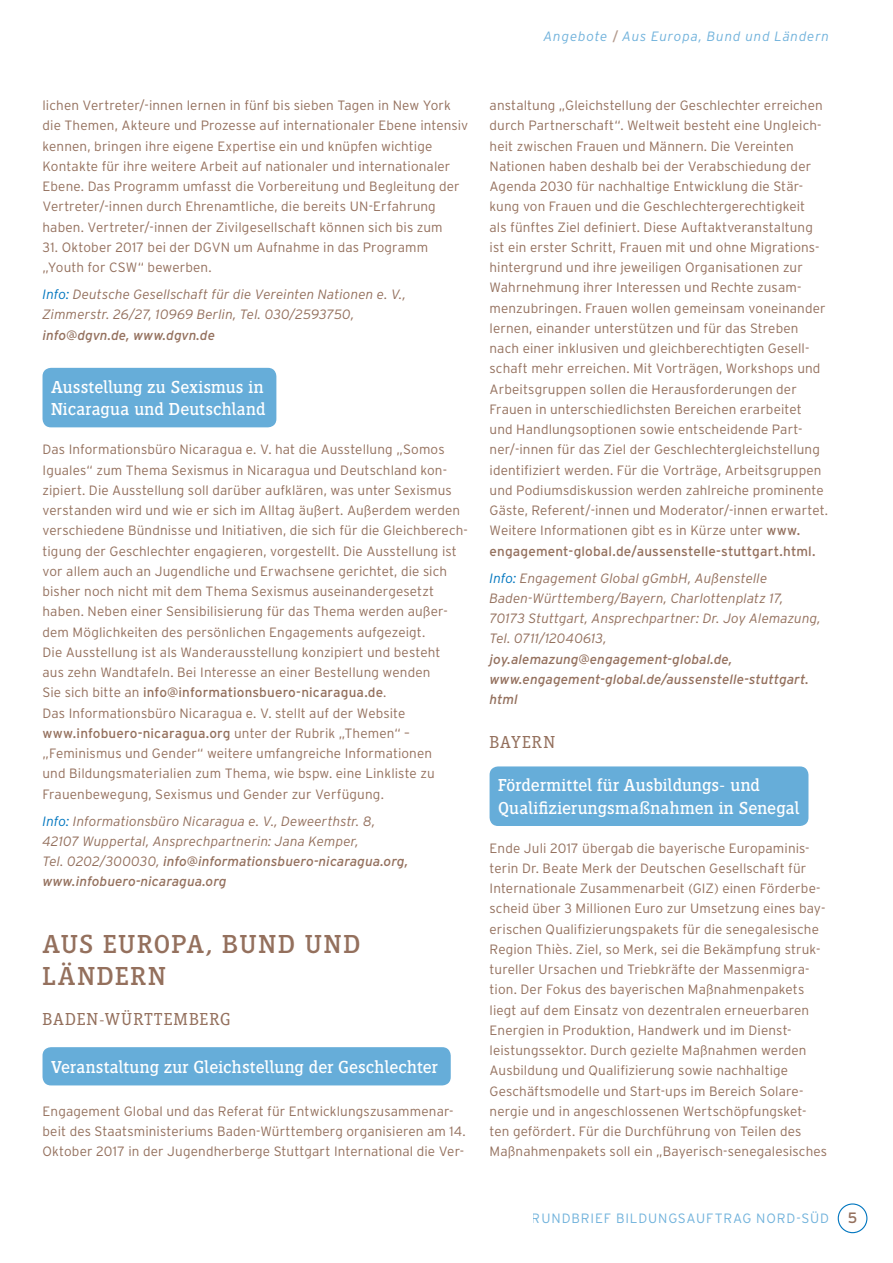
<style>
.page{position:relative;width:893px;height:1263px;background:#fff}
.page>*{position:absolute;margin:0;border:0;box-sizing:border-box;transform-origin:0 0}
.t1{font:27px/32.4px "Siseriff LT Std";letter-spacing:.065em;color:#94705d}
.t2{font:18px/22.5px "Siseriff LT Std";letter-spacing:.005em;color:#fff}
.t3{font:300 18px "Siseriff LT Std";letter-spacing:.055em;color:#94705d}
.t4{font:300 13.5px/20.2px "Interstate";letter-spacing:.01em;color:#94705d}
.t5{font:italic 300 13.5px/20.2px "Interstate";letter-spacing:.005em;color:#94705d}
.t6{font:italic 13.5px/20.2px "Interstate";letter-spacing:.005em;color:#94705d}
.t7{font:300 13.5px "Interstate";letter-spacing:.065em;color:#3391cc}
.t8{font:italic 300 13.5px "Interstate";letter-spacing:.06em;color:#3391cc}
.s1{font-weight:400;font-style:normal;color:#94705d}
.s2{color:#0076bf}
.s3{font-weight:400}
.s4{font-weight:400;font-size:15px;color:#94705d}
</style>
<div class="page">
<div style="left:838px;top:1203px;width:29px;height:30px;border:1px solid #0076bf;border-radius:50%"></div>
<div style="left:43px;top:368px;width:233px;height:59px;background:#66add9;border-radius:9px"></div>
<div style="left:43px;top:1047px;width:408px;height:38px;background:#66add9;border-radius:9px"></div>
<div style="left:490px;top:766px;width:318px;height:60px;background:#66add9;border-radius:9px"></div>
<p class="t8" style="left:543px;top:28px;width:287px">Angebote <span class="s1">/</span> Aus Europa, Bund und Ländern</p>
<p class="t4" style="left:43px;top:95px;width:427px">lichen Vertreter/-innen lernen in fünf bis sieben Tagen in New York die Themen, Akteure und Prozesse auf internationaler Ebene intensiv kennen, bringen ihre eigene Expertise ein und knüpfen wichtige Kontakte für ihre weitere Arbeit auf nationaler und internationaler Ebene. Das Programm umfasst die Vorbereitung und Begleitung der Vertreter/-innen durch Ehrenamtliche, die bereits UN-Erfahrung haben. Vertreter/-innen der Zivilgesellschaft können sich bis zum</p>
<p class="t4" style="left:43px;top:237px;width:387px">31. Oktober 2017 bei der DGVN um Aufnahme in das Programm „Youth for CSW“ bewerben.</p>
<p class="t5" style="left:43px;top:284px;width:365px"><span class="s2">Info:</span> Deutsche Gesellschaft für die Vereinten Nationen e. V.,<br>Zimmerstr. 26/27, 10969 Berlin, Tel. 030/2593750,</p>
<p class="t6" style="left:43px;top:325px;width:174px">info@dgvn.de, www.dgvn.de</p>
<h2 class="t2" style="left:51px;top:375px;width:216px">Ausstellung zu Sexismus in<br>Nicaragua und Deutschland</h2>
<p class="t4" style="left:43px;top:439px;width:427px">Das Informationsbüro Nicaragua e. V. hat die Ausstellung „Somos Iguales“ zum Thema Sexismus in Nicaragua und Deutschland kon&shy;zipiert. Die Ausstellung soll darüber aufklären, was unter Sexismus verstanden wird und wie er sich im Alltag äußert. Außerdem werden verschiedene Bündnisse und Initiativen, die sich für die Gleichberech&shy;tigung der Geschlechter engagieren, vorgestellt. Die Ausstellung ist vor allem auch an Jugendliche und Erwachsene gerichtet, die sich bisher noch nicht mit dem Thema Sexismus auseinandergesetzt haben. Neben einer Sensibilisierung für das Thema werden außer&shy;dem Möglichkeiten des persönlichen Engagements aufgezeigt.<br>Die Ausstellung ist als Wanderausstellung konzipiert und besteht<br>aus zehn Wandtafeln. Bei Interesse an einer Bestellung wenden<br>Sie sich bitte an <span class="s3">info@informationsbuero-nicaragua.de</span>.<br>Das Informationsbüro Nicaragua e. V. stellt auf der Website <span class="s3">www.infobuero-nicaragua.org</span> unter der Rubrik „Themen“ – „Feminismus und Gender“ weitere umfangreiche Informationen<br>und Bildungsmaterialien zum Thema, wie bspw. eine Linkliste zu Frauenbewegung, Sexismus und Gender zur Verfügung.</p>
<p class="t5" style="left:43px;top:811px;width:367px"><span class="s2">Info:</span> Informationsbüro Nicaragua e. V., Deweerthstr. 8, 42107 Wuppertal, Ansprechpartnerin: Jana Kemper,<br>Tel. 0202/300030, <span class="s3">info@informationsbuero-nicaragua.org, www.infobuero-nicaragua.org</span></p>
<h1 class="t1" style="left:42px;top:927px;width:300px">Aus Europa, Bund und<br>Ländern</h1>
<h2 class="t3" style="left:43px;top:1009px;width:190px">BADEN-WÜRTTEMBERG</h2>
<h2 class="t2" style="left:51px;top:1055px;width:388px">Veranstaltung zur Gleichstellung der Geschlechter</h2>
<p class="t4" style="left:43px;top:1101px;width:425px">Engagement Global und das Referat für Entwicklungszusammenar&shy;beit des Staatsministeriums Baden-Württemberg organisieren am 14.<br>Oktober 2017 in der Jugendherberge Stuttgart International die Ver-</p>
<p class="t4" style="left:490px;top:95px;width:340px">anstaltung „Gleichstellung der Geschlechter erreichen durch Partnerschaft“. Weltweit besteht eine Ungleich&shy;heit zwischen Frauen und Männern. Die Vereinten Nationen haben deshalb bei der Verabschiedung der Agenda 2030 für nachhaltige Entwicklung die Stär&shy;kung von Frauen und die Geschlechtergerechtigkeit<br>als fünftes Ziel definiert. Diese Auftaktveranstaltung ist ein erster Schritt, Frauen mit und ohne Migrations&shy;hintergrund und ihre jeweiligen Organisationen zur Wahrnehmung ihrer Interessen und Rechte zusam&shy;menzubringen. Frauen wollen gemeinsam voneinander lernen, einander unterstützen und für das Streben nach einer inklusiven und gleichberechtigten Gesell&shy;schaft mehr erreichen. Mit Vorträgen, Workshops und Arbeitsgruppen sollen die Herausforderungen der Frauen in unterschiedlichsten Bereichen erarbeitet und Handlungsoptionen sowie entscheidende Part&shy;ner/-innen für das Ziel der Geschlechtergleichstellung identifiziert werden. Für die Vorträge, Arbeitsgruppen und Podiumsdiskussion werden zahlreiche prominente Gäste, Referent/-innen und Moderator/-innen erwartet.<br>Weitere Informationen gibt es in Kürze unter <span class="s3">www. engagement-global.de/aussenstelle-stuttgart.html.</span></p>
<p class="t5" style="left:490px;top:568px;width:333px"><span class="s2">Info:</span> Engagement Global gGmbH, Außenstelle Baden-Württemberg/Bayern, Charlottenplatz 17, 70173 Stuttgart, Ansprechpartner: Dr. Joy Alemazung, Tel. 0711/12040613,</p>
<p class="t6" style="left:490px;top:649px;width:321px">joy.alemazung@engagement-global.de, www.engagement-global.de/aussenstelle-stuttgart. html</p>
<h2 class="t3" style="left:490px;top:732px;width:67px">BAYERN</h2>
<h2 class="t2" style="left:498px;top:774px;width:303px">Fördermittel für Ausbildungs- und<br>Qualifizierungsmaßnahmen in Senegal</h2>
<p class="t4" style="left:490px;top:838px;width:339px">Ende Juli 2017 übergab die bayerische Europaminis&shy;terin Dr. Beate Merk der Deutschen Gesellschaft für Internationale Zusammenarbeit (GIZ) einen Förderbe&shy;scheid über 3 Millionen Euro zur Umsetzung eines bay&shy;erischen Qualifizierungspakets für die senegalesische Region Thiès. Ziel, so Merk, sei die Bekämpfung struk&shy;tureller Ursachen und Triebkräfte der Massenmigra&shy;tion. Der Fokus des bayerischen Maßnahmenpakets liegt auf dem Einsatz von dezentralen erneuerbaren Energien in Produktion, Handwerk und im Dienst&shy;leistungssektor. Durch gezielte Maßnahmen werden Ausbildung und Qualifizierung sowie nachhaltige Geschäftsmodelle und Start-ups im Bereich Solare&shy;nergie und in angeschlossenen Wertschöpfungsket&shy;ten gefördert. Für die Durchführung von Teilen des Maßnahmenpakets soll ein „Bayerisch-senegalesisches</p>
<p class="t7" style="left:532px;top:1211px;width:327px">Rundbrief Bildungsauftrag Nord-Süd <span class="s4">5</span></p>
</div>
